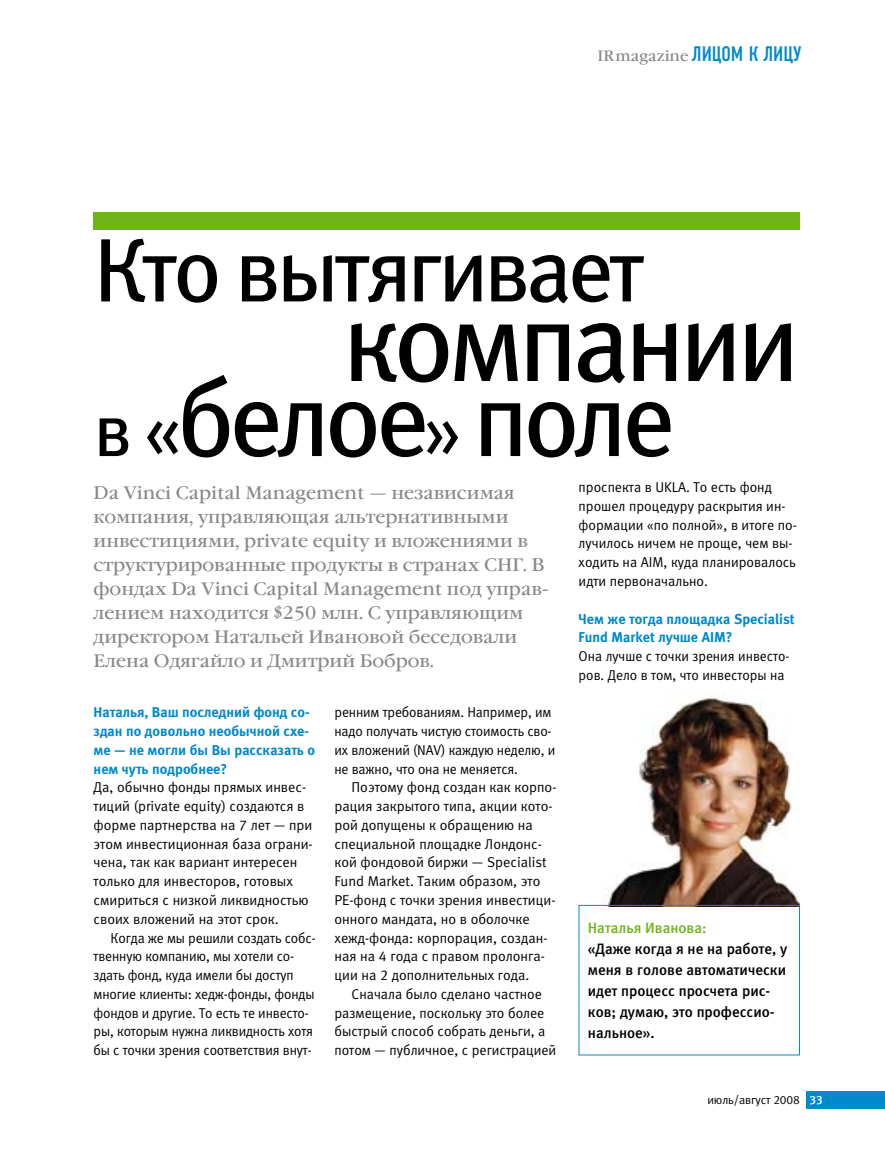
<style>
.page{position:relative;width:885px;height:1149px;background:#fff}
.page>*{position:absolute;margin:0;border:0;box-sizing:border-box;transform-origin:0 0}
.t1{font:500 112.5px "Meta C";letter-spacing:-.05em;color:#000}
.t2{font:500 105px "Meta C";letter-spacing:-.05em;color:#000}
.t3{font:500 90px "Meta C";letter-spacing:-.05em;color:#000}
.t4{font:18px/24px "Garamond C";color:#868889}
.t5{font:600 15px/21px "Meta C";color:#000}
.t6{font:15px "Garamond C";color:#868889}
.t7{font:600 15px "Meta C";color:#6eb51b}
.t8{font:14.25px/18.8px "Meta C";color:#000}
.t9{font:14.25px/18.8px "Meta C";color:#000;scale:.96 1}
.t10{font:700 14.25px/18.8px "Meta C";color:#008acc}
.t11{font:12px "Meta C";letter-spacing:-.01em;color:#000}
.s1{font-family:"DIN Condensed C";font-size:21px;color:#008acc}
.s2{font-size:75px}
.s3{font-weight:600;color:#fff}
</style>
<div class="page">
<div style="left:94px;top:213px;width:705px;height:17px;background:#6eb51b"></div>
<img style="left:607px;top:697px;width:192px;height:207px">
<div style="left:806px;top:1091px;width:78px;height:17px;background:#008acc"></div>
<p class="t6" style="left:597px;top:47px;width:205px">IR magazine <span class="s1">Ли цом к лицу</span></p>
<h3 class="t3" style="left:94px;top:219px;width:553px">Кто вытягивает</h3>
<h1 class="t1" style="left:342px;top:278px;width:459px">компании</h1>
<h2 class="t2" style="left:94px;top:360px;width:583px"><span class="s2">в «</span>белое<span class="s2">»</span> поле</h2>
<p class="t4" style="left:94px;top:481px;width:456px">Da Vinci Capital Management — независимая компания, управляющая альтернативными инвестициями, private equity и вложениями в структурированные продукты в странах СНГ. В фондах Da Vinci Capital Management под управ&shy;лением находится $250 млн. С управляющим директором Натальей Ивановой беседовали Елена Одягайло и Дмитрий Бобров.</p>
<p class="t8" style="left:578px;top:477px;width:219px">проспекта в UKLA. То есть фонд прошел процедуру раскрытия ин&shy;формации «по полной», в итоге по&shy;лучилось ничем не проще, чем вы&shy;ходить на AIM, куда планировалось идти первоначально.</p>
<p class="t10" style="left:578px;top:609px;width:217px">Чем же тогда площадка Specialist<br>Fund Market лучше AIM?</p>
<p class="t9" style="left:578px;top:646px;width:221px">Она лучше с точки зрения инвесто&shy;ров. Дело в том, что инвесторы на</p>
<p class="t10" style="left:94px;top:702px;width:223px">Наталья, Ваш последний фонд со&shy;здан по довольно необычной схе&shy;ме — не могли бы Вы рассказать о нем чуть подробнее?</p>
<p class="t8" style="left:94px;top:777px;width:221px">Да, обычно фонды прямых инвес&shy;тиций (private equity) создаются в форме партнерства на 7 лет — при этом инвестиционная база ограни&shy;чена, так как вариант интересен только для инвесторов, готовых смириться с низкой ликвидностью своих вложений на этот срок.</p>
<p class="t9" style="left:94px;top:927px;width:233px;text-indent:17px">Когда же мы решили создать собс&shy;твенную компанию, мы хотели со&shy;здать фонд, куда имели бы доступ многие клиенты: хедж-фонды, фонды фондов и другие. То есть те инвесто&shy;ры, которым нужна ликвидность хотя бы с точки зрения соответствия внут-</p>
<p class="t9" style="left:334px;top:702px;width:231px">ренним требованиям. Например, им надо получать чистую стоимость сво&shy;их вложений (NAV) каждую неделю, и не важно, что она не меняется.</p>
<p class="t8" style="left:334px;top:777px;width:223px;text-indent:17px">Поэтому фонд создан как корпо&shy;рация закрытого типа, акции кото&shy;рой допущены к обращению на специальной площадке Лондонс&shy;кой фондовой биржи — Specialist<br>Fund Market. Таким образом, это<br>РЕ-фонд с точки зрения инвестици&shy;онного мандата, но в оболочке хежд-фонда: корпорация, создан&shy;ная на 4 года с правом пролонга&shy;ции на 2 дополнительных года.</p>
<p class="t8" style="left:334px;top:984px;width:223px;text-indent:17px">Сначала было сделано частное размещение, поскольку это более быстрый способ собрать деньги, а потом — публичное, с регистрацией</p>
<p class="t7" style="left:588px;top:919px;width:120px">Наталья Иванова:</p>
<p class="t5" style="left:588px;top:938px;width:201px">«Даже когда я не на работе, у меня в голове автоматически идет процесс просчета рис‑ ков; думаю, это профессио‑ нальное».</p>
<p class="t11" style="left:707px;top:1092px;width:109px">июль/август 2008 <span class="s3">33</span></p>
</div>
